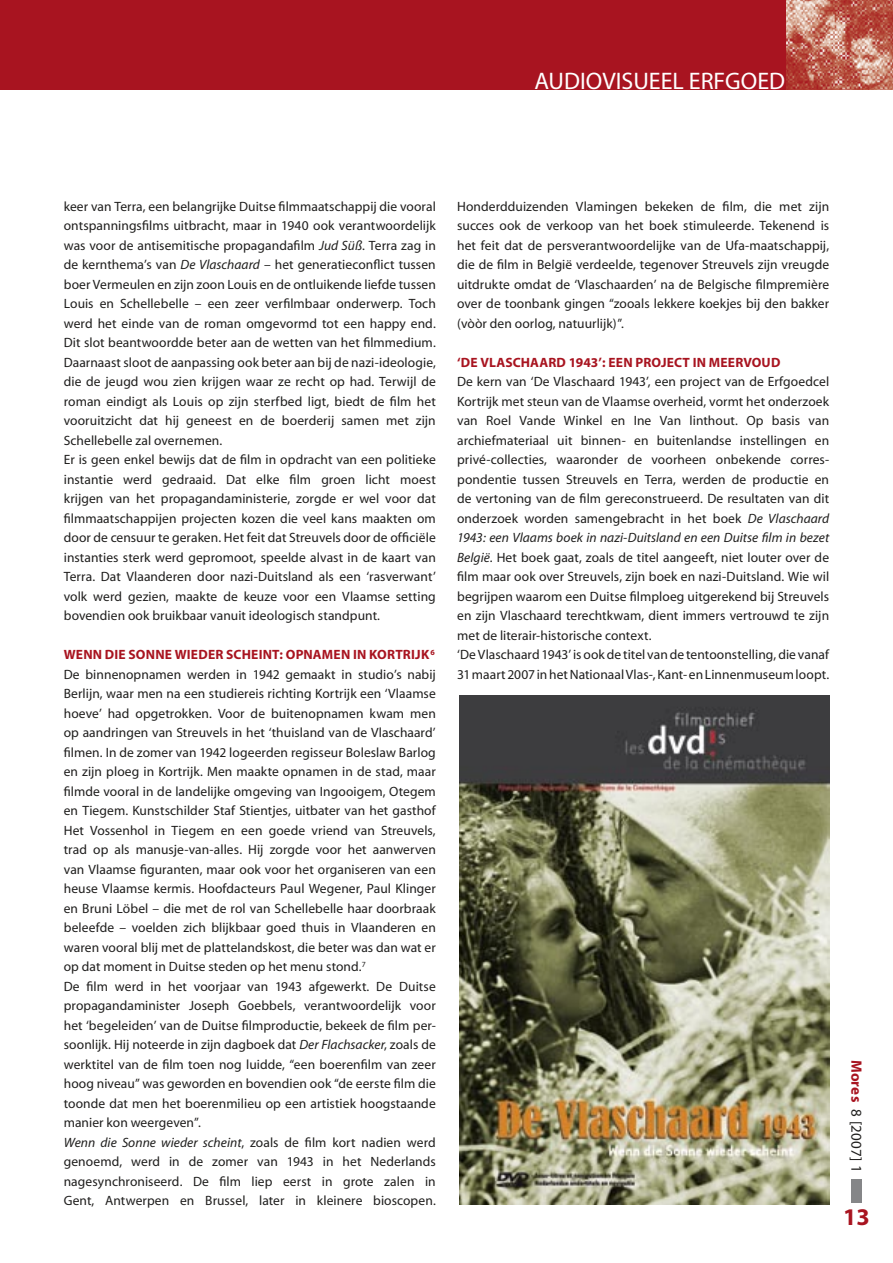
<style>
.page{position:relative;width:893px;height:1263px;background:#fff}
.page>*{position:absolute;margin:0;border:0;box-sizing:border-box;transform-origin:0 0}
.t1{font:24px "Myriad";color:#fff}
.t2{font:700 24px "Myriad";color:#a81420}
.t3{font:15px "Myriad";color:#1f1e1d}
.Standaard{font:13.5px/19.5px "Myriad";letter-spacing:.005em;color:#1f1e1d;text-align:justify}
.Standaard-2{font:700 13.5px "Myriad";letter-spacing:.015em;color:#a81420}
.s1{font-style:italic}
.s2{font-weight:700;color:#a81420}
</style>
<div class="page">
<div style="left:0;top:0;width:893px;height:89px;background:#a81420"></div>
<img style="left:787px;top:0;width:106px;height:89px">
<div style="left:851px;top:1179px;width:11px;height:23px;background:#858688"></div>
<img style="left:459px;top:696px;width:370px;height:508px">
<p class="t1" style="left:535px;top:69px;width:252px">AUDIOVISUEEL ERFGOED</p>
<p class="Standaard" style="left:64px;top:197px;width:374px">keer van Terra, een belangrijke Duitse filmmaatschappij die vooral ontspanningsfilms uitbracht, maar in 1940 ook verantwoordelijk was voor de antisemitische propagandafilm <span class="s1">Jud Süß</span>. Terra zag in de kernthema’s van <span class="s1">De Vlaschaard</span> – het generatieconflict tussen boer Vermeulen en zijn zoon Louis en de ontluikende liefde tussen Louis en Schellebelle – een zeer verfilmbaar onderwerp. Toch werd het einde van de roman omgevormd tot een happy end.<br>Dit slot beantwoordde beter aan de wetten van het filmmedium.<br>Daarnaast sloot de aanpassing ook beter aan bij de nazi-ideologie, die de jeugd wou zien krijgen waar ze recht op had. Terwijl de roman eindigt als Louis op zijn sterfbed ligt, biedt de film het vooruitzicht dat hij geneest en de boerderij samen met zijn Schellebelle zal overnemen.</p>
<p class="Standaard" style="left:64px;top:451px;width:374px">Er is geen enkel bewijs dat de film in opdracht van een politieke instantie werd gedraaid. Dat elke film groen licht moest krijgen van het propagandaministerie, zorgde er wel voor dat filmmaatschappijen projecten kozen die veel kans maakten om door de censuur te geraken. Het feit dat Streuvels door de officiële instanties sterk werd gepromoot, speelde alvast in de kaart van Terra. Dat Vlaanderen door nazi-Duitsland als een ‘rasverwant’ volk werd gezien, maakte de keuze voor een Vlaamse setting bovendien ook bruikbaar vanuit ideologisch standpunt.</p>
<p class="Standaard-2" style="left:64px;top:648px;width:373px">WENN DIE SONNE WIEDER SCHEINT: OPNAMEN IN KORTRIJK<sup>6</sup></p>
<p class="Standaard" style="left:64px;top:665px;width:374px">De binnenopnamen werden in 1942 gemaakt in studio’s nabij Berlijn, waar men na een studiereis richting Kortrijk een ‘Vlaamse hoeve’ had opgetrokken. Voor de buitenopnamen kwam men op aandringen van Streuvels in het ‘thuisland van de Vlaschaard’ filmen. In de zomer van 1942 logeerden regisseur Boleslaw Barlog en zijn ploeg in Kortrijk. Men maakte opnamen in de stad, maar filmde vooral in de landelijke omgeving van Ingooigem, Otegem en Tiegem. Kunstschilder Staf Stientjes, uitbater van het gasthof Het Vossenhol in Tiegem en een goede vriend van Streuvels, trad op als manusje-van-alles. Hij zorgde voor het aanwerven van Vlaamse figuranten, maar ook voor het organiseren van een heuse Vlaamse kermis. Hoofdacteurs Paul Wegener, Paul Klinger en Bruni Löbel – die met de rol van Schellebelle haar doorbraak beleefde – voelden zich blijkbaar goed thuis in Vlaanderen en waren vooral blij met de plattelandskost, die beter was dan wat er op dat moment in Duitse steden op het menu stond.<sup>7</sup></p>
<p class="Standaard" style="left:64px;top:977px;width:374px">De film werd in het voorjaar van 1943 afgewerkt. De Duitse propagandaminister Joseph Goebbels, verantwoordelijk voor het ‘begeleiden’ van de Duitse filmproductie, bekeek de film per&shy;soonlijk. Hij noteerde in zijn dagboek dat <span class="s1">Der Flachsacker</span>, zoals de werktitel van de film toen nog luidde, “een boerenfilm van zeer hoog niveau” was geworden en bovendien ook “de eerste film die toonde dat men het boerenmilieu op een artistiek hoogstaande manier kon weergeven”.</p>
<p class="Standaard" style="left:64px;top:1133px;width:374px"><span class="s1">Wenn die Sonne wieder scheint</span>, zoals de film kort nadien werd genoemd, werd in de zomer van 1943 in het Nederlands nagesynchroniseerd. De film liep eerst in grote zalen in Gent, Antwerpen en Brussel, later in kleinere bioscopen.</p>
<p class="Standaard" style="left:457px;top:197px;width:374px">Honderdduizenden Vlamingen bekeken de film, die met zijn succes ook de verkoop van het boek stimuleerde. Tekenend is het feit dat de persverantwoordelijke van de Ufa-maatschappij, die de film in België verdeelde, tegenover Streuvels zijn vreugde uitdrukte omdat de ‘Vlaschaarden’ na de Belgische filmpremière over de toonbank gingen “zooals lekkere koekjes bij den bakker (vòòr den oorlog, natuurlijk)”.</p>
<p class="Standaard-2" style="left:457px;top:355px;width:325px">‘DE VLASCHAARD 1943’: EEN PROJECT IN MEERVOUD</p>
<p class="Standaard" style="left:457px;top:373px;width:374px">De kern van ‘De Vlaschaard 1943’, een project van de Erfgoedcel Kortrijk met steun van de Vlaamse overheid, vormt het onderzoek van Roel Vande Winkel en Ine Van linthout. Op basis van archiefmateriaal uit binnen- en buitenlandse instellingen en privé-collecties, waaronder de voorheen onbekende corres&shy;pondentie tussen Streuvels en Terra, werden de productie en de vertoning van de film gereconstrueerd. De resultaten van dit onderzoek worden samengebracht in het boek <span class="s1">De Vlaschaard 1943: een Vlaams boek in nazi-Duitsland en een Duitse film in bezet België</span>. Het boek gaat, zoals de titel aangeeft, niet louter over de film maar ook over Streuvels, zijn boek en nazi-Duitsland. Wie wil begrijpen waarom een Duitse filmploeg uitgerekend bij Streuvels en zijn Vlaschaard terechtkwam, dient immers vertrouwd te zijn met de literair-historische context.</p>
<p class="Standaard" style="left:457px;top:646px;width:374px">‘De Vlaschaard 1943’ is ook de titel van de tentoonstelling, die vanaf<br>31 maart 2007 in het Nationaal Vlas-, Kant- en Linnenmuseum loopt.</p>
<p class="t3" style="left:864px;top:1059px;width:115px;rotate:90deg"><span class="s2">Mores</span> 8 [2007] 1</p>
<p class="t2" style="left:843px;top:1204px;width:28px">13</p>
</div>
